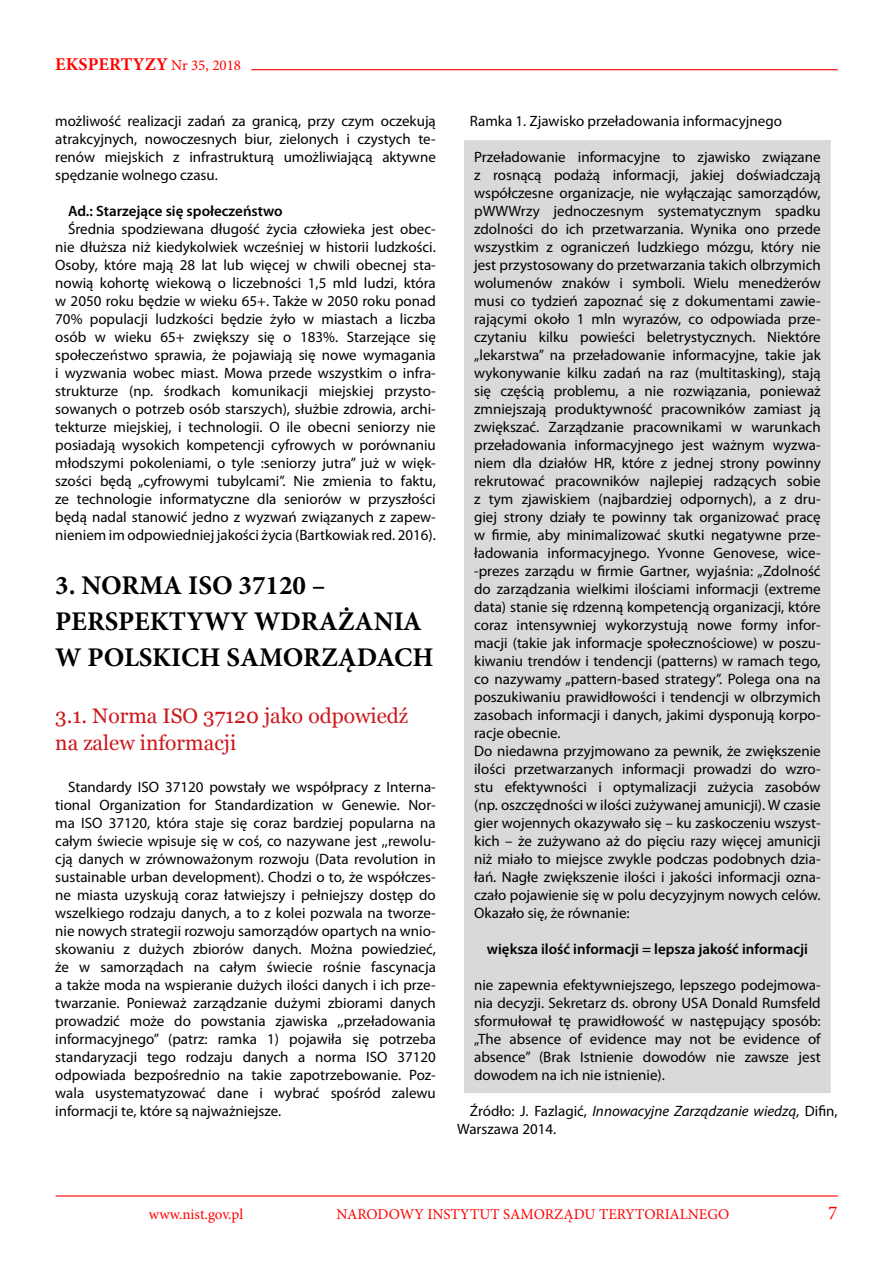
<style>
.page{position:relative;width:893px;height:1263px;background:#fff}
.page>*{position:absolute;margin:0;border:0;box-sizing:border-box;transform-origin:0 0}
.t1{font:700 27px/36px "Minion Pro";color:#000}
.t2{font:21px/27px "Georgia";color:#cd171a}
.t3{font:19.5px "Minion Pro";color:#f00}
.t4{font:700 18px "Minion Pro";letter-spacing:.01em;color:#f00}
.t5{font:15px/18px "Myriad Pro";color:#000;text-align:justify}
.t6{font:600 15px "Myriad Pro";color:#000}
.t7{font:15px "Minion Pro";color:#f00}
.s1{font-weight:400;font-size:15px}
.s2{font-style:italic}
</style>
<div class="page">
<hr style="left:56px;top:1195px;width:782px;height:1px;background:#f00">
<hr style="left:251px;top:69px;width:587px;height:1px;background:#f00">
<div style="left:465px;top:141px;width:365px;height:951px;background:#d9d9d9"></div>
<p class="t4" style="left:55px;top:52px;width:187px">EKSPERTYZY <span class="s1">Nr 35, 2018</span></p>
<p class="t5" style="left:55px;top:112px;width:382px">możliwość realizacji zadań za granicą, przy czym oczekują atrakcyjnych, nowoczesnych biur, zielonych i czystych te&shy;renów miejskich z infrastrukturą umożliwiającą aktywne spędzanie wolnego czasu.</p>
<p class="t6" style="left:68px;top:201px;width:216px">Ad.: Starzejące się społeczeństwo</p>
<p class="t5" style="left:55px;top:220px;width:382px;text-indent:13px">Średnia spodziewana długość życia człowieka jest obec&shy;nie dłuższa niż kiedykolwiek wcześniej w historii ludzkości.<br>Osoby, które mają 28 lat lub więcej w chwili obecnej sta&shy;nowią kohortę wiekową o liczebności 1,5 mld ludzi, która w 2050 roku będzie w wieku 65+. Także w 2050 roku ponad 70% populacji ludzkości będzie żyło w miastach a liczba osób w wieku 65+ zwiększy się o 183%. Starzejące się społeczeństwo sprawia, że pojawiają się nowe wymagania i wyzwania wobec miast. Mowa przede wszystkim o infra&shy;strukturze (np. środkach komunikacji miejskiej przysto&shy;sowanych o potrzeb osób starszych), służbie zdrowia, archi&shy;tekturze miejskiej, i technologii. O ile obecni seniorzy nie posiadają wysokich kompetencji cyfrowych w porównaniu młodszymi pokoleniami, o tyle :seniorzy jutra” już w więk&shy;szości będą „cyfrowymi tubylcami”. Nie zmienia to faktu, ze technologie informatyczne dla seniorów w przyszłości będą nadal stanowić jedno z wyzwań związanych z zapew&shy;nieniem im odpowiedniej jakości życia (Bartkowiak red. 2016).</p>
<h1 class="t1" style="left:55px;top:567px;width:380px">3. NORMA ISO 37120 –<br>PERSPEKTYWY WDRAŻANIA<br>W POLSKICH SAMORZĄDACH</h1>
<h2 class="t2" style="left:55px;top:702px;width:354px">3.1. Norma ISO 37120 jako odpowiedź na zalew informacji</h2>
<p class="t5" style="left:55px;top:778px;width:382px;text-indent:13px">Standardy ISO 37120 powstały we współpracy z Interna&shy;tional Organization for Standardization w Genewie. Nor&shy;ma ISO 37120, która staje się coraz bardziej popularna na całym świecie wpisuje się w coś, co nazywane jest ,,rewolu&shy;cją danych w zrównoważonym rozwoju (Data revolution in sustainable urban development). Chodzi o to, że współczes&shy;ne miasta uzyskują coraz łatwiejszy i pełniejszy dostęp do wszelkiego rodzaju danych, a to z kolei pozwala na tworze&shy;nie nowych strategii rozwoju samorządów opartych na wnio&shy;skowaniu z dużych zbiorów danych. Można powiedzieć, że w samorządach na całym świecie rośnie fascynacja a także moda na wspieranie dużych ilości danych i ich prze&shy;twarzanie. Ponieważ zarządzanie dużymi zbiorami danych prowadzić może do powstania zjawiska ,,przeładowania informacyjnego” (patrz: ramka 1) pojawiła się potrzeba standaryzacji tego rodzaju danych a norma ISO 37120 odpowiada bezpośrednio na takie zapotrzebowanie. Poz&shy;wala usystematyzować dane i wybrać spośród zalewu informacji te, które są najważniejsze.</p>
<p class="t5" style="left:470px;top:112px;width:314px">Ramka 1. Zjawisko przeładowania informacyjnego</p>
<p class="t5" style="left:474px;top:148px;width:348px;text-align:left">Przeładowanie informacyjne to zjawisko związane z rosnącą podażą informacji, jakiej doświadczają współczesne organizacje, nie wyłączając samorządów, pWWWrzy jednoczesnym systematycznym spadku zdolności do ich przetwarzania. Wynika ono przede wszystkim z ograniczeń ludzkiego mózgu, który nie jest przystosowany do przetwarzania takich olbrzymich wolumenów znaków i symboli. Wielu menedżerów musi co tydzień zapoznać się z dokumentami zawie&shy;rającymi około 1 mln wyrazów, co odpowiada prze&shy;czytaniu kilku powieści beletrystycznych. Niektóre „lekarstwa” na przeładowanie informacyjne, takie jak wykonywanie kilku zadań na raz (multitasking), stają się częścią problemu, a nie rozwiązania, ponieważ zmniejszają produktywność pracowników zamiast ją zwiększać. Zarządzanie pracownikami w warunkach przeładowania informacyjnego jest ważnym wyzwa&shy;niem dla działów HR, które z jednej strony powinny rekrutować pracowników najlepiej radzących sobie z tym zjawiskiem (najbardziej odpornych), a z dru&shy;giej strony działy te powinny tak organizować pracę w firmie, aby minimalizować skutki negatywne prze&shy;ładowania informacyjnego. Yvonne Genovese, wice--prezes zarządu w firmie Gartner, wyjaśnia: „Zdolność do zarządzania wielkimi ilościami informacji (extreme data) stanie się rdzenną kompetencją organizacji, które coraz intensywniej wykorzystują nowe formy infor&shy;macji (takie jak informacje społecznościowe) w poszu&shy;kiwaniu trendów i tendencji (patterns) w ramach tego, co nazywamy „pattern-based strategy”. Polega ona na poszukiwaniu prawidłowości i tendencji w olbrzymich zasobach informacji i danych, jakimi dysponują korpo&shy;racje obecnie.<br>Do niedawna przyjmowano za pewnik, że zwiększenie ilości przetwarzanych informacji prowadzi do wzro&shy;stu efektywności i optymalizacji zużycia zasobów (np. oszczędności w ilości zużywanej amunicji). W czasie gier wojennych okazywało się – ku zaskoczeniu wszyst&shy;kich – że zużywano aż do pięciu razy więcej amunicji niż miało to miejsce zwykle podczas podobnych dzia&shy;łań. Nagłe zwiększenie ilości i jakości informacji ozna&shy;czało pojawienie się w polu decyzyjnym nowych celów.<br>Okazało się, że równanie:</p>
<p class="t6" style="left:487px;top:939px;width:323px">większa ilość informacji = lepsza jakość informacji</p>
<p class="t5" style="left:474px;top:976px;width:348px">nie zapewnia efektywniejszego, lepszego podejmowa&shy;nia decyzji. Sekretarz ds. obrony USA Donald Rumsfeld sformułował tę prawidłowość w następujący sposób: „The absence of evidence may not be evidence of absence” (Brak Istnienie dowodów nie zawsze jest dowodem na ich nie istnienie).</p>
<p class="t5" style="left:457px;top:1102px;width:382px;text-indent:13px">Źródło: J. Fazlagić, <span class="s2">Innowacyjne Zarządzanie wiedzą</span>, Difin,<br>Warszawa 2014.</p>
<p class="t7" style="left:149px;top:1204px;width:96px">www.nist.gov.pl</p>
<p class="t7" style="left:336px;top:1204px;width:394px">NARODOWY INSTYTUT SAMORZĄDU TERYTORIALNEGO</p>
<h3 class="t3" style="left:828px;top:1199px;width:11px">7</h3>
</div>
